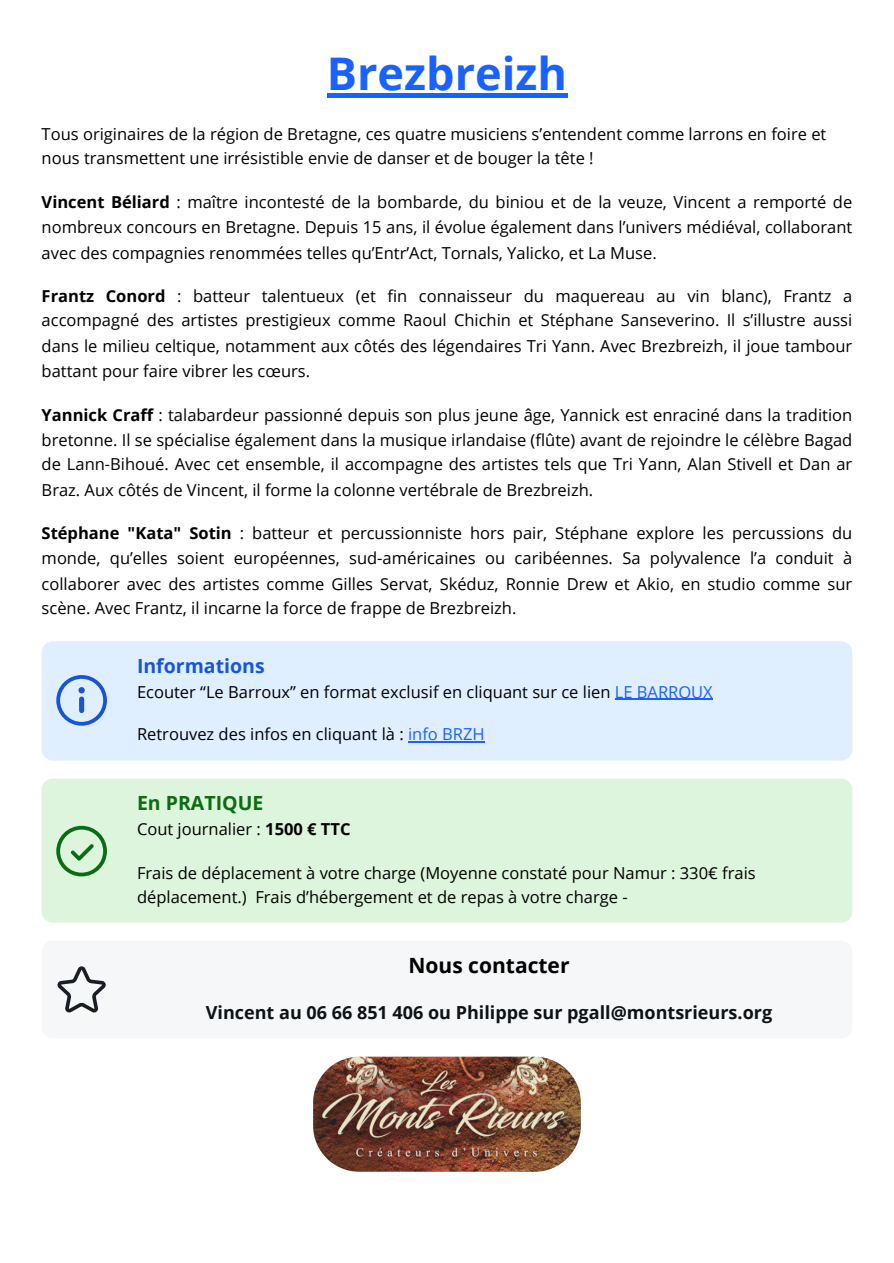
<style>
.page{position:relative;width:894px;height:1263px;background:#fff}
.page>*{position:absolute;margin:0;border:0;box-sizing:border-box;transform-origin:0 0}
.t1{font:700 45px "Open Sans";color:#1a62ff}
.t2{font:700 21px "Open Sans";color:#000}
.t3{font:700 19.5px "Open Sans";color:#1855d8}
.t4{font:700 19.5px "Open Sans";color:#096d11}
.t5{font:700 18px "Open Sans";color:#0d1216}
.t6{font:16.5px/25.2px "Open Sans";color:#000;text-align:justify}
.s1{font-weight:700}
.s2{color:#1a62ff}
</style>
<div class="page">
<div style="left:327px;top:93px;width:240px;height:5px;background:#1a62ff"></div>
<div style="left:42px;top:641px;width:810px;height:119px;background:#e0efff"></div>
<svg style="left:56px;top:675px;width:51px;height:51px;background:#acc7f4"></svg>
<hr style="left:614px;top:699px;width:98px;height:1px;background:#1a62ff">
<hr style="left:408px;top:741px;width:76px;height:1px;background:#1a62ff">
<div style="left:42px;top:778px;width:810px;height:144px;background:#ddf4dd"></div>
<svg style="left:56px;top:826px;width:51px;height:50px;background:#a5d0a7"></svg>
<svg style="left:57px;top:966px;width:49px;height:47px"></svg>
<img style="left:313px;top:1057px;width:267px;height:114px;border-radius:46px">
<h1 class="t1" style="left:327px;top:42px;width:241px">Brezbreizh</h1>
<p class="t6" style="left:42px;top:121px;width:786px;line-height:24.8px">Tous originaires de la région de Bretagne, ces quatre musiciens s’entendent comme larrons en foire et nous transmettent une irrésistible envie de danser et de bouger la tête !</p>
<p class="t6" style="left:42px;top:189px;width:811px"><span class="s1">Vincent Béliard</span> : maître incontesté de la bombarde, du biniou et de la veuze, Vincent a remporté de nombreux concours en Bretagne. Depuis 15 ans, il évolue également dans l’univers médiéval, collaborant avec des compagnies renommées telles qu’Entr’Act, Tornals, Yalicko, et La Muse.</p>
<p class="t6" style="left:42px;top:282px;width:811px"><span class="s1">Frantz Conord</span> : batteur talentueux (et fin connaisseur du maquereau au vin blanc), Frantz a accompagné des artistes prestigieux comme Raoul Chichin et Stéphane Sanseverino. Il s’illustre aussi dans le milieu celtique, notamment aux côtés des légendaires Tri Yann. Avec Brezbreizh, il joue tambour battant pour faire vibrer les cœurs.</p>
<p class="t6" style="left:42px;top:402px;width:812px"><span class="s1">Yannick Craff</span> : talabardeur passionné depuis son plus jeune âge, Yannick est enraciné dans la tradition bretonne. Il se spécialise également dans la musique irlandaise (flûte) avant de rejoindre le célèbre Bagad de Lann-Bihoué. Avec cet ensemble, il accompagne des artistes tels que Tri Yann, Alan Stivell et Dan ar Braz. Aux côtés de Vincent, il forme la colonne vertébrale de Brezbreizh.</p>
<p class="t6" style="left:42px;top:520px;width:812px"><span class="s1">Stéphane "Kata" Sotin</span> : batteur et percussionniste hors pair, Stéphane explore les percussions du monde, qu’elles soient européennes, sud-américaines ou caribéennes. Sa polyvalence l’a conduit à collaborer avec des artistes comme Gilles Servat, Skéduz, Ronnie Drew et Akio, en studio comme sur scène. Avec Frantz, il incarne la force de frappe de Brezbreizh.</p>
<p class="t3" style="left:137px;top:652px;width:129px">Informations</p>
<p class="t6" style="left:137px;top:678px;width:577px">Ecouter “Le Barroux” en format exclusif en cliquant sur ce lien <span class="s2">LE BARROUX</span></p>
<p class="t6" style="left:137px;top:721px;width:349px">Retrouvez des infos en cliquant là : <span class="s2">info BRZH</span></p>
<p class="t4" style="left:137px;top:789px;width:128px">En PRATIQUE</p>
<p class="t6" style="left:137px;top:816px;width:215px">Cout journalier : <span class="s1">1500 € TTC</span></p>
<p class="t6" style="left:137px;top:860px;width:620px;line-height:24.8px">Frais de déplacement à votre charge (Moyenne constaté pour Namur : 330€ frais déplacement.) Frais d’hébergement et de repas à votre charge -</p>
<p class="t2" style="left:408px;top:951px;width:162px">Nous contacter</p>
<p class="t5" style="left:206px;top:1000px;width:567px">Vincent au 06 66 851 406 ou Philippe sur pgall@montsrieurs.org</p>
</div>
